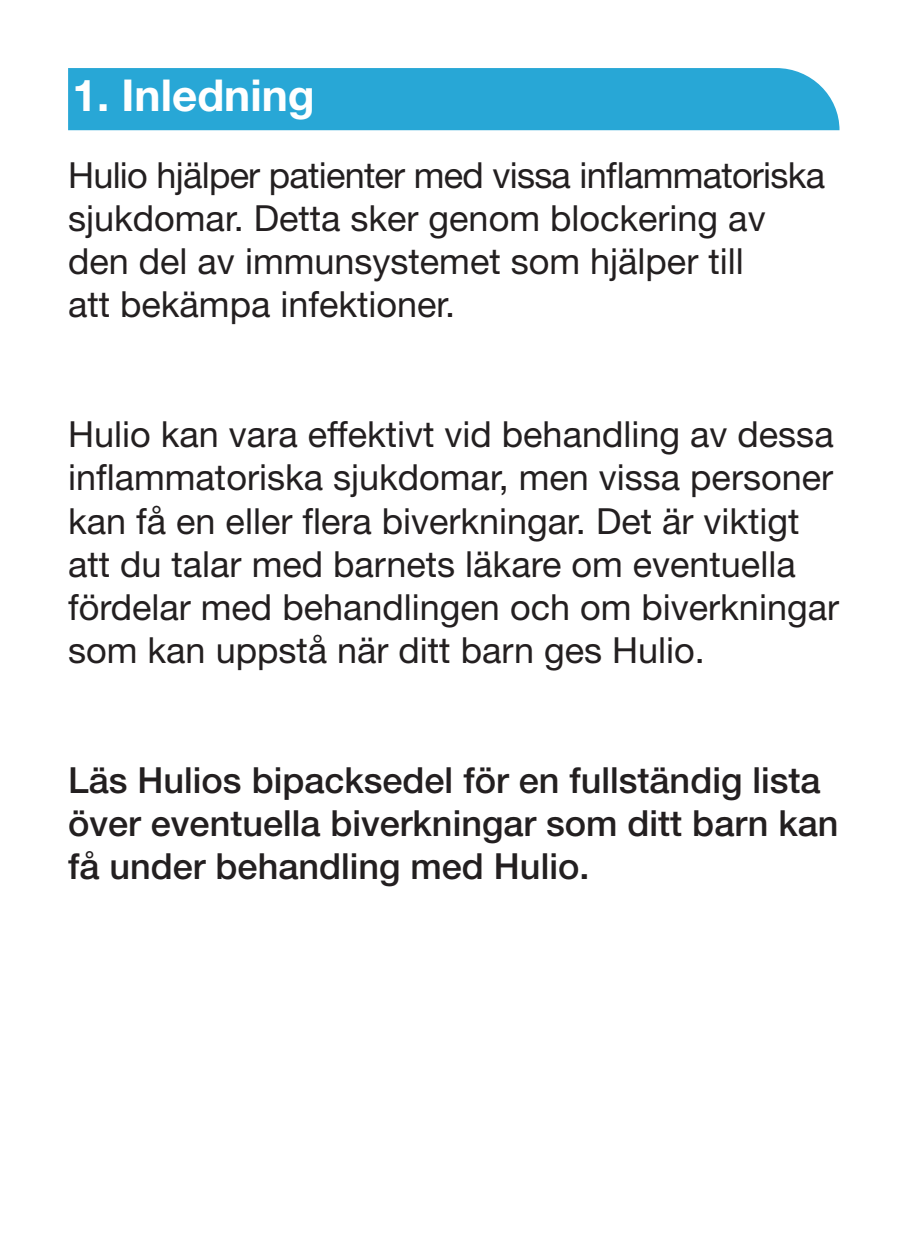
<style>
.page{position:relative;width:908px;height:1259px;background:#fff}
.page>*{position:absolute;margin:0;border:0;box-sizing:border-box;transform-origin:0 0}
.Rubrik_Vit{font:700 44px "Helvetica Neue LT Pro";color:#fff}
.t1{font:36px/43.2px "Helvetica Neue LT Pro";color:#231f20}
.t2{font:500 36px/43.2px "Helvetica Neue LT Pro";color:#231f20}
</style>
<div class="page">
<div style="left:68px;top:68px;width:771px;height:62px;background:#28a7d6"></div>
<p class="Rubrik_Vit" style="left:73px;top:67px;width:243px">1. Inledning</p>
<p class="t1" style="left:68px;top:153px;width:758px">Hulio hjälper patienter med vissa inflammatoriska sjukdomar. Detta sker genom blockering av den del av immunsystemet som hjälper till<br>att bekämpa infektioner.</p>
<p class="t1" style="left:68px;top:412px;width:772px">Hulio kan vara effektivt vid behandling av dessa inflammatoriska sjukdomar, men vissa personer kan få en eller flera biverkningar. Det är viktigt att du talar med barnets läkare om eventuella fördelar med behandlingen och om biverkningar som kan uppstå när ditt barn ges Hulio.</p>
<p class="t2" style="left:68px;top:758px;width:771px">Läs Hulios bipacksedel för en fullständig lista över eventuella biverkningar som ditt barn kan få under behandling med Hulio.</p>
</div>
